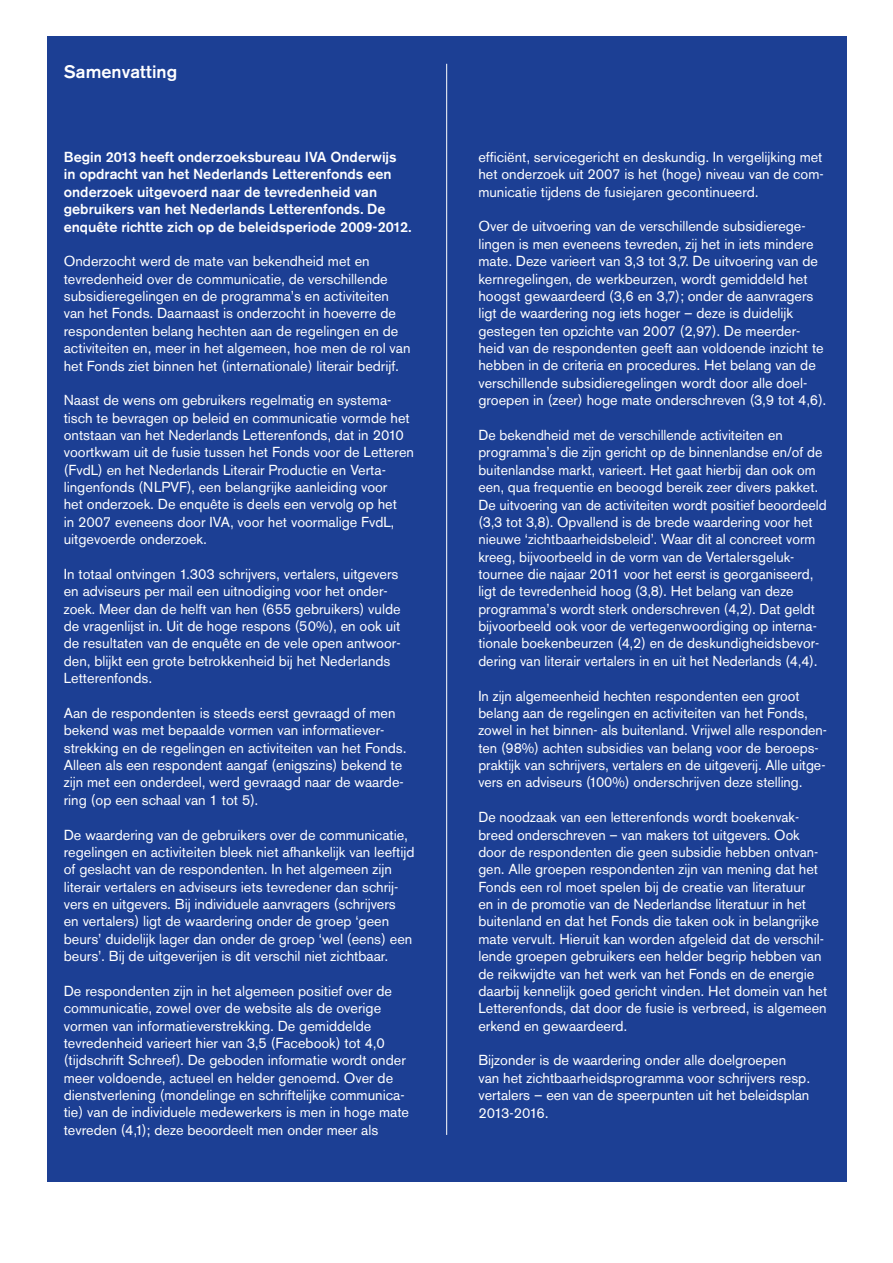
<style>
.page{position:relative;width:893px;height:1263px;background:#fff}
.page>*{position:absolute;margin:0;border:0;box-sizing:border-box;transform-origin:0 0}
.t1{font:500 18px "Akzidenz Grotesk BQ";color:#fff}
.t2{font:14.4px/17.4px "Akzidenz Grotesk BQ";color:#fff}
.t3{font:500 14.4px/17.4px "Akzidenz Grotesk BQ";color:#fff}
</style>
<div class="page">
<div style="left:47px;top:36px;width:800px;height:1146px;background:#1c3f94"></div>
<hr style="left:446px;top:64px;width:1px;height:1071px;background:#fff">
<p class="t1" style="left:64px;top:61px;width:115px">Samenvatting</p>
<p class="t3" style="left:64px;top:148px;width:349px">Begin 2013 heeft onderzoeksbureau IVA Onderwijs in opdracht van het Nederlands Letterenfonds een onderzoek uitgevoerd naar de tevredenheid van gebruikers van het Nederlands Letterenfonds. De enquête richtte zich op de beleidsperiode 2009-2012.</p>
<p class="t2" style="left:64px;top:253px;width:348px">Onderzocht werd de mate van bekendheid met en tevredenheid over de communicatie, de verschillende subsidieregelingen en de programma’s en activiteiten van het Fonds. Daarnaast is onderzocht in hoeverre de respondenten belang hechten aan de regelingen en de activiteiten en, meer in het algemeen, hoe men de rol van het Fonds ziet binnen het (internationale) literair bedrijf.</p>
<p class="t2" style="left:64px;top:392px;width:352px">Naast de wens om gebruikers regelmatig en systema&shy;tisch te bevragen op beleid en communicatie vormde het ontstaan van het Nederlands Letterenfonds, dat in 2010 voortkwam uit de fusie tussen het Fonds voor de Letteren (FvdL) en het Nederlands Literair Productie en Verta&shy;lingenfonds (NLPVF), een belangrijke aanleiding voor<br>het onderzoek. De enquête is deels een vervolg op het<br>in 2007 eveneens door IVA, voor het voormalige FvdL, uitgevoerde onderzoek.</p>
<p class="t2" style="left:64px;top:565px;width:338px">In totaal ontvingen 1.303 schrijvers, vertalers, uitgevers en adviseurs per mail een uitnodiging voor het onder&shy;zoek. Meer dan de helft van hen (655 gebruikers) vulde de vragenlijst in. Uit de hoge respons (50%), en ook uit de resultaten van de enquête en de vele open antwoor&shy;den, blijkt een grote betrokkenheid bij het Nederlands Letterenfonds.</p>
<p class="t2" style="left:64px;top:704px;width:344px">Aan de respondenten is steeds eerst gevraagd of men bekend was met bepaalde vormen van informatiever&shy;strekking en de regelingen en activiteiten van het Fonds.<br>Alleen als een respondent aangaf (enigszins) bekend te zijn met een onderdeel, werd gevraagd naar de waarde&shy;ring (op een schaal van 1 tot 5).</p>
<p class="t2" style="left:64px;top:826px;width:352px">De waardering van de gebruikers over de communicatie, regelingen en activiteiten bleek niet afhankelijk van leeftijd of geslacht van de respondenten. In het algemeen zijn literair vertalers en adviseurs iets tevredener dan schrij&shy;vers en uitgevers. Bij individuele aanvragers (schrijvers en vertalers) ligt de waardering onder de groep ‘geen beurs’ duidelijk lager dan onder de groep ‘wel (eens) een beurs’. Bij de uitgeverijen is dit verschil niet zichtbaar.</p>
<p class="t2" style="left:64px;top:982px;width:347px">De respondenten zijn in het algemeen positief over de communicatie, zowel over de website als de overige vormen van informatieverstrekking. De gemiddelde tevredenheid varieert hier van 3,5 (Facebook) tot 4,0 (tijdschrift Schreef). De geboden informatie wordt onder meer voldoende, actueel en helder genoemd. Over de dienstverlening (mondelinge en schriftelijke communica&shy;tie) van de individuele medewerkers is men in hoge mate tevreden (4,1); deze beoordeelt men onder meer als</p>
<p class="t2" style="left:478px;top:148px;width:347px;text-align:justify">efficiënt, servicegericht en deskundig. In vergelijking met het onderzoek uit 2007 is het (hoge) niveau van de com&shy;municatie tijdens de fusiejaren gecontinueerd.</p>
<p class="t2" style="left:478px;top:218px;width:349px">Over de uitvoering van de verschillende subsidierege&shy;lingen is men eveneens tevreden, zij het in iets mindere mate. Deze varieert van 3,3 tot 3,7. De uitvoering van de kernregelingen, de werkbeurzen, wordt gemiddeld het hoogst gewaardeerd (3,6 en 3,7); onder de aanvragers ligt de waardering nog iets hoger – deze is duidelijk gestegen ten opzichte van 2007 (2,97). De meerder&shy;heid van de respondenten geeft aan voldoende inzicht te hebben in de criteria en procedures. Het belang van de verschillende subsidieregelingen wordt door alle doel&shy;groepen in (zeer) hoge mate onderschreven (3,9 tot 4,6).</p>
<p class="t2" style="left:478px;top:426px;width:350px">De bekendheid met de verschillende activiteiten en programma’s die zijn gericht op de binnenlandse en/of de buitenlandse markt, varieert. Het gaat hierbij dan ook om een, qua frequentie en beoogd bereik zeer divers pakket.<br>De uitvoering van de activiteiten wordt positief beoordeeld (3,3 tot 3,8). Opvallend is de brede waardering voor het nieuwe ‘zichtbaarheidsbeleid’. Waar dit al concreet vorm kreeg, bijvoorbeeld in de vorm van de Vertalersgeluk&shy;tournee die najaar 2011 voor het eerst is georganiseerd, ligt de tevredenheid hoog (3,8). Het belang van deze programma’s wordt sterk onderschreven (4,2). Dat geldt bijvoorbeeld ook voor de vertegenwoordiging op interna&shy;tionale boekenbeurzen (4,2) en de deskundigheidsbevor&shy;dering van literair vertalers in en uit het Nederlands (4,4).</p>
<p class="t2" style="left:478px;top:687px;width:350px">In zijn algemeenheid hechten respondenten een groot belang aan de regelingen en activiteiten van het Fonds, zowel in het binnen- als buitenland. Vrijwel alle responden&shy;ten (98%) achten subsidies van belang voor de beroeps&shy;praktijk van schrijvers, vertalers en de uitgeverij. Alle uitge&shy;vers en adviseurs (100%) onderschrijven deze stelling.</p>
<p class="t2" style="left:478px;top:808px;width:350px">De noodzaak van een letterenfonds wordt boekenvak&shy;breed onderschreven – van makers tot uitgevers. Ook door de respondenten die geen subsidie hebben ontvan&shy;gen. Alle groepen respondenten zijn van mening dat het Fonds een rol moet spelen bij de creatie van literatuur<br>en in de promotie van de Nederlandse literatuur in het buitenland en dat het Fonds die taken ook in belangrijke mate vervult. Hieruit kan worden afgeleid dat de verschil&shy;lende groepen gebruikers een helder begrip hebben van de reikwijdte van het werk van het Fonds en de energie daarbij kennelijk goed gericht vinden. Het domein van het Letterenfonds, dat door de fusie is verbreed, is algemeen erkend en gewaardeerd.</p>
<p class="t2" style="left:478px;top:1052px;width:333px">Bijzonder is de waardering onder alle doelgroepen van het zichtbaarheidsprogramma voor schrijvers resp. vertalers – een van de speerpunten uit het beleidsplan 2013-2016.</p>
</div>
